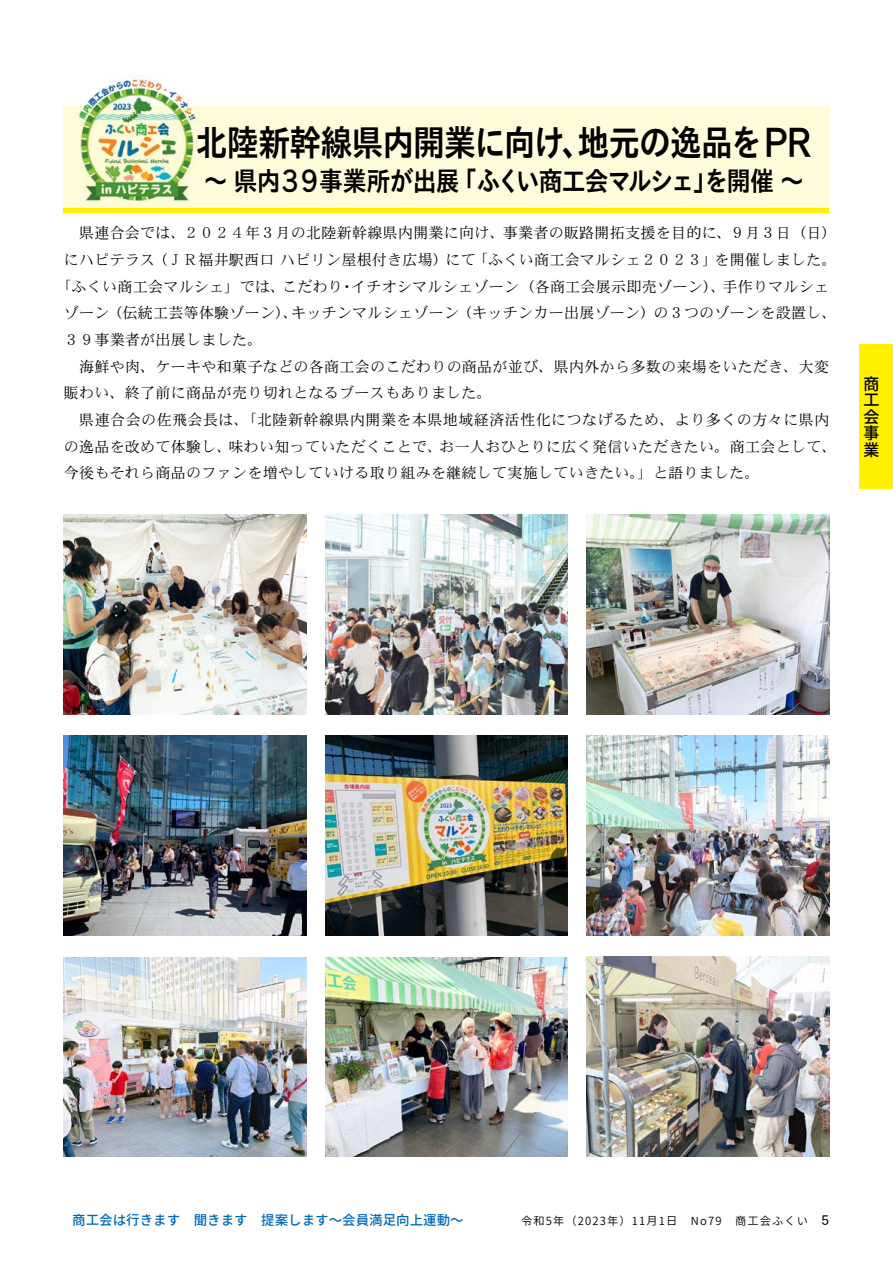
<style>
.page{position:relative;width:893px;height:1263px;background:#fff}
.page>*{position:absolute;margin:0;border:0;box-sizing:border-box;transform-origin:0 0}
.t1{font:36px "TB Go Std B";letter-spacing:-.03em;color:#000;scale:.88 1}
.t2{font:27px "TB Go Std B";letter-spacing:-.05em;color:#000;scale:.89 1}
.t3{font:500 16.5px/16.5px "Gen Jyuu Gothic L";color:#000;text-align:justify}
.t4{font:15px "DFHS Mincho W3 MP RKSJ H";letter-spacing:.02em;color:#000}
.t5{font:500 13.5px "Gen Jyuu Gothic L";color:#0068b7}
.t6{font:11.25px "Gen Jyuu Gothic L";letter-spacing:.1em;color:#000}
.s1{font-family:"DFHS Gothic W5 MP RKSJ H";font-size:13.5px}
</style>
<div class="page">
<div style="left:64px;top:106px;width:765px;height:107px;background:#fffcdb"></div>
<div style="left:64px;top:208px;width:765px;height:5px;background:#fff100"></div>
<img style="left:78px;top:75px;width:122px;height:129px">
<img style="left:64px;top:515px;width:242px;height:199px">
<img style="left:325px;top:515px;width:243px;height:199px">
<img style="left:587px;top:514px;width:242px;height:200px">
<img style="left:64px;top:736px;width:242px;height:199px">
<img style="left:325px;top:736px;width:243px;height:199px">
<img style="left:587px;top:736px;width:242px;height:199px">
<img style="left:64px;top:957px;width:242px;height:200px">
<img style="left:325px;top:957px;width:243px;height:200px">
<img style="left:587px;top:957px;width:242px;height:199px">
<div style="left:859px;top:344px;width:34px;height:145px;background:#fff100"></div>
<h1 class="t1" style="left:196px;top:112px;width:701px">北陸新幹線県内開業に向け、地元の逸品をPR</h1>
<h2 class="t2" style="left:204px;top:158px;width:676px">～ 県内３９事業所が出展「ふくい商工会マルシェ」を開催 ～</h2>
<p class="t4" style="left:64px;top:225px;width:774px">　県連合会では、２０２４年３月の北陸新幹線県内開業に向け、事業者の販路開拓支援を目的に、９月３日（日）</p>
<p class="t4" style="left:64px;top:252px;width:774px">にハピテラス（ＪＲ福井駅西口 ハピリン屋根付き広場）にて「ふくい商工会マルシェ２０２３」を開催しました。</p>
<p class="t4" style="left:56px;top:279px;width:774px">「ふくい商工会マルシェ」では、こだわり・イチオシマルシェゾーン（各商工会展示即売ゾーン）、手作りマルシェ</p>
<p class="t4" style="left:64px;top:305px;width:774px">ゾーン（伝統工芸等体験ゾーン）、キッチンマルシェゾーン（キッチンカー出展ゾーン）の３つのゾーンを設置し、</p>
<p class="t4" style="left:64px;top:332px;width:200px">３９事業者が出展しました。</p>
<p class="t4" style="left:64px;top:359px;width:767px">　海鮮や肉、ケーキや和菓子などの各商工会のこだわりの商品が並び、県内外から多数の来場をいただき、大変</p>
<p class="t4" style="left:64px;top:385px;width:430px">賑わい、終了前に商品が売り切れとなるブースもありました。</p>
<p class="t4" style="left:64px;top:412px;width:767px">　県連合会の佐飛会長は、「北陸新幹線県内開業を本県地域経済活性化につなげるため、より多くの方々に県内</p>
<p class="t4" style="left:64px;top:439px;width:774px">の逸品を改めて体験し、味わい知っていただくことで、お一人おひとりに広く発信いただきたい。商工会として、</p>
<p class="t4" style="left:64px;top:466px;width:698px">今後もそれら商品のファンを増やしていける取り組みを継続して実施していきたい。」と語りました。</p>
<p class="t3" style="left:863px;top:375px;width:17px">商工会事業</p>
<p class="t5" style="left:72px;top:1210px;width:393px">商工会は行きます 聞きます 提案します〜会員満足向上運動〜</p>
<p class="t6" style="left:521px;top:1212px;width:310px">令和5年（2023年）11月1日 No79　商工会ふくい　<span class="s1">5</span></p>
</div>
